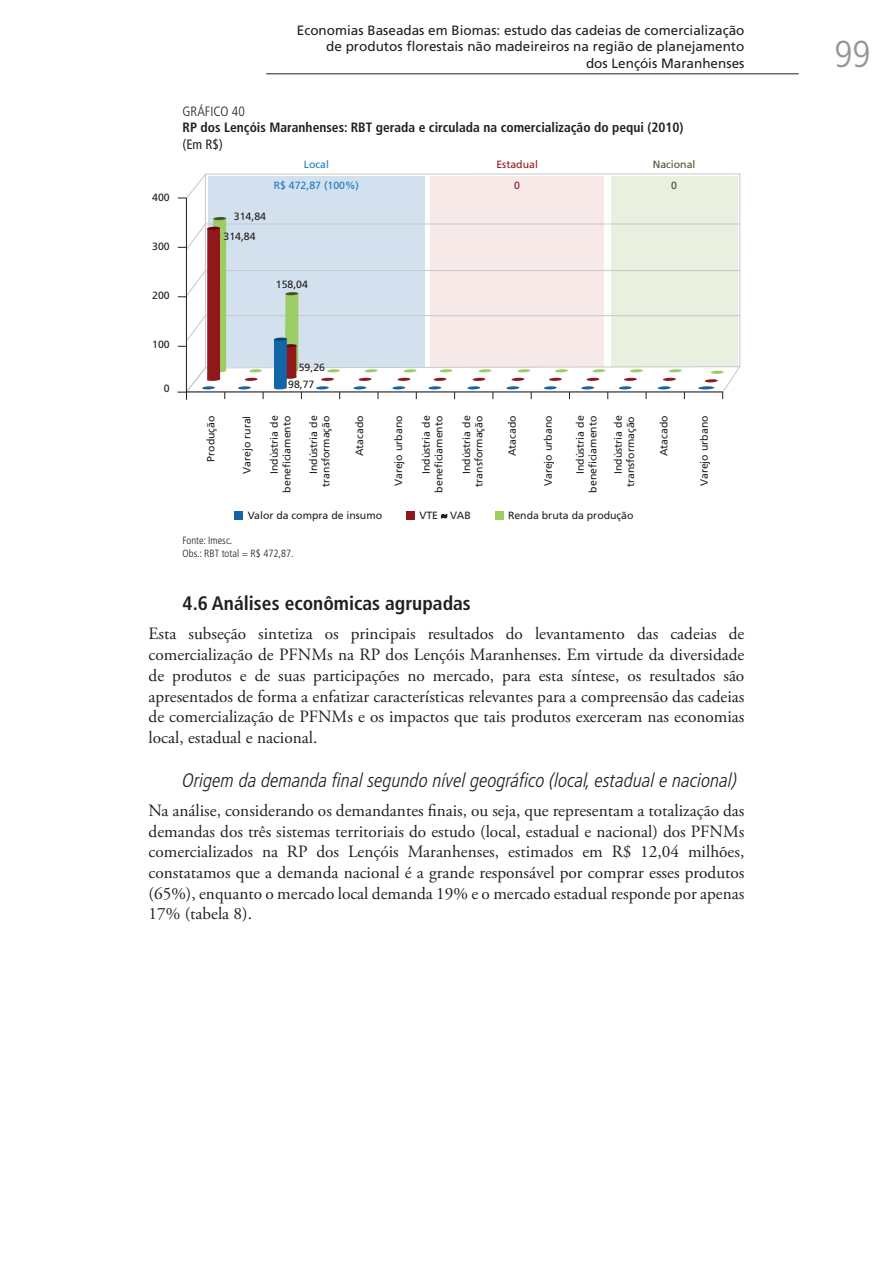
<style>
.page{position:relative;width:893px;height:1263px;background:#fff}
.page>*{position:absolute;margin:0;border:0;box-sizing:border-box;transform-origin:0 0}
.t1{font:condensed 37.5px "Frutiger 47 Light";color:#939598}
.titulo_4{font:italic 300 condensed 19.5px "Frutiger LT Pro";color:#231f20}
.titulo_2{font:700 condensed 19.5px "Frutiger LT Pro";color:#231f20}
.texto_corrido_sem_re{font:17.25px/20.7px "Adobe Garamond Pro";color:#231f20;text-align:justify}
.t2{font:13.5px/16.2px "Frutiger LT Pro";color:#231f20;text-align:right}
.titulo_2_grafico{font:700 condensed 13.5px "Frutiger LT Pro";color:#231f20}
.titulo_1_grafico{font:300 condensed 13.5px "Frutiger LT Pro";color:#231f20}
.titulo_3_grafico_ret{font:condensed 13.5px "Frutiger LT Pro";color:#231f20}
.t3{font:10.5px/12.6px "Frutiger";color:#231f20;text-align:right}
.t4{font:10.5px "Frutiger 55 Roman";color:#231f20}
.elaboracao_grafico{font:300 condensed 10.5px "Frutiger LT Pro";color:#231f20}
.t5{font:10.5px/20.9px "Frutiger";color:#1b7abf;text-align:center}
.fonte_grafico{font:300 condensed 10.5px "Frutiger LT Pro";color:#231f20}
.t6{font:10.5px/20.9px "Frutiger";color:#90181b;text-align:center}
.t7{font:10.5px/20.9px "Frutiger";color:#425327;text-align:center}
.s1{font-family:"Frutiger LT Pro";font-weight:300}
</style>
<div class="page">
<hr style="left:266px;top:73px;width:532px;height:1px;background:#231f20">
<svg style="left:177px;top:173px;width:563px;height:227px"></svg>
<div style="left:234px;top:511px;width:8px;height:9px;background:#1365a8"></div>
<div style="left:495px;top:511px;width:8px;height:9px;background:#9ccd65"></div>
<svg style="left:441px;top:514px;width:6px;height:4px"></svg>
<div style="left:406px;top:511px;width:9px;height:9px;background:#90181b"></div>
<p class="t2" style="left:297px;top:23px;width:449px">Economias Baseadas em Biomas: estudo das cadeias de comercialização de produtos florestais não madeireiros na região de planejamento<br>dos Lençóis Maranhenses</p>
<p class="titulo_1_grafico" style="left:182px;top:104px;width:64px">GRÁFICO 40</p>
<p class="titulo_2_grafico" style="left:182px;top:120px;width:502px">RP dos Lençóis Maranhenses: RBT gerada e circulada na comercialização do pequi (2010)</p>
<p class="titulo_3_grafico_ret" style="left:182px;top:136px;width:42px">(Em R$)</p>
<p class="t3" style="left:152px;top:191px;width:19px">400</p>
<p class="t3" style="left:152px;top:240px;width:19px">300</p>
<p class="t3" style="left:152px;top:289px;width:19px">200</p>
<p class="t3" style="left:152px;top:338px;width:19px">100</p>
<p class="t3" style="left:164px;top:382px;width:7px">0</p>
<p class="t5" style="left:273px;top:154px;width:87px">Local<br>R$ 472,87 (100%)</p>
<p class="t6" style="left:496px;top:154px;width:43px">Estadual<br>0</p>
<p class="t7" style="left:652px;top:154px;width:44px">Nacional<br>0</p>
<p class="t3" style="left:223px;top:206px;width:44px;line-height:20px;text-align:left;text-indent:10px">314,84<br>314,84</p>
<p class="t3" style="left:276px;top:278px;width:34px">158,04</p>
<p class="t3" style="left:298px;top:361px;width:28px">59,26</p>
<p class="t3" style="left:288px;top:378px;width:28px">98,77</p>
<p class="t3" style="left:268px;top:492px;width:79px;rotate:-90deg">Indústria de beneficiamento</p>
<p class="t3" style="left:420px;top:492px;width:79px;rotate:-90deg">Indústria de beneficiamento</p>
<p class="t3" style="left:573px;top:492px;width:79px;rotate:-90deg">Indústria de beneficiamento</p>
<p class="t3" style="left:611px;top:474px;width:60px;rotate:-90deg">Indústria de</p>
<p class="t3" style="left:307px;top:486px;width:73px;rotate:-90deg">Indústria de transformação</p>
<p class="t3" style="left:472px;top:486px;width:73px;rotate:-90deg">transformação</p>
<p class="t3" style="left:205px;top:461px;width:48px;rotate:-90deg">Produção</p>
<p class="t3" style="left:353px;top:456px;width:42px;rotate:-90deg">Atacado</p>
<p class="t3" style="left:460px;top:474px;width:60px;rotate:-90deg">Indústria de</p>
<p class="t3" style="left:392px;top:485px;width:72px;rotate:-90deg">Varejo urbano</p>
<p class="t3" style="left:506px;top:456px;width:42px;rotate:-90deg">Atacado</p>
<p class="t3" style="left:542px;top:485px;width:72px;rotate:-90deg">Varejo urbano</p>
<p class="t3" style="left:624px;top:487px;width:73px;rotate:-90deg">transformação</p>
<p class="t3" style="left:240px;top:473px;width:59px;rotate:-90deg">Varejo rural</p>
<p class="t4" style="left:248px;top:509px;width:136px">Valor da compra de insumo</p>
<p class="t3" style="left:419px;top:509px;width:53px">VTE <span class="s1">≈</span> VAB</p>
<p class="t4" style="left:508px;top:509px;width:127px">Renda bruta da produção</p>
<p class="t3" style="left:657px;top:456px;width:42px;rotate:-90deg">Atacado</p>
<p class="t3" style="left:697px;top:485px;width:72px;rotate:-90deg">Varejo urbano</p>
<p class="fonte_grafico" style="left:182px;top:534px;width:51px">Fonte: Imesc.</p>
<p class="elaboracao_grafico" style="left:182px;top:547px;width:112px">Obs.: RBT total = R$ 472,87.</p>
<p class="titulo_2" style="left:182px;top:591px;width:289px">4.6 Análises econômicas agrupadas</p>
<p class="texto_corrido_sem_re" style="left:148px;top:624px;width:597px">Esta subseção sintetiza os principais resultados do levantamento das cadeias de comercialização de PFNMs na RP dos Lençóis Maranhenses. Em virtude da diversidade de produtos e de suas participações no mercado, para esta síntese, os resultados são apresentados de forma a enfatizar características relevantes para a compreensão das cadeias de comercialização de PFNMs e os impactos que tais produtos exerceram nas economias local, estadual e nacional.</p>
<p class="titulo_4" style="left:182px;top:768px;width:556px">Origem da demanda final segundo nível geográfico (local, estadual e nacional)</p>
<p class="texto_corrido_sem_re" style="left:148px;top:800px;width:597px">Na análise, considerando os demandantes finais, ou seja, que representam a totalização das demandas dos três sistemas territoriais do estudo (local, estadual e nacional) dos PFNMs comercializados na RP dos Lençóis Maranhenses, estimados em R$ 12,04 milhões, constatamos que a demanda nacional é a grande responsável por comprar esses produtos (65%), enquanto o mercado local demanda 19% e o mercado estadual responde por apenas 17% (tabela 8).</p>
<h1 class="t1" style="left:834px;top:32px;width:37px">99</h1>
</div>
